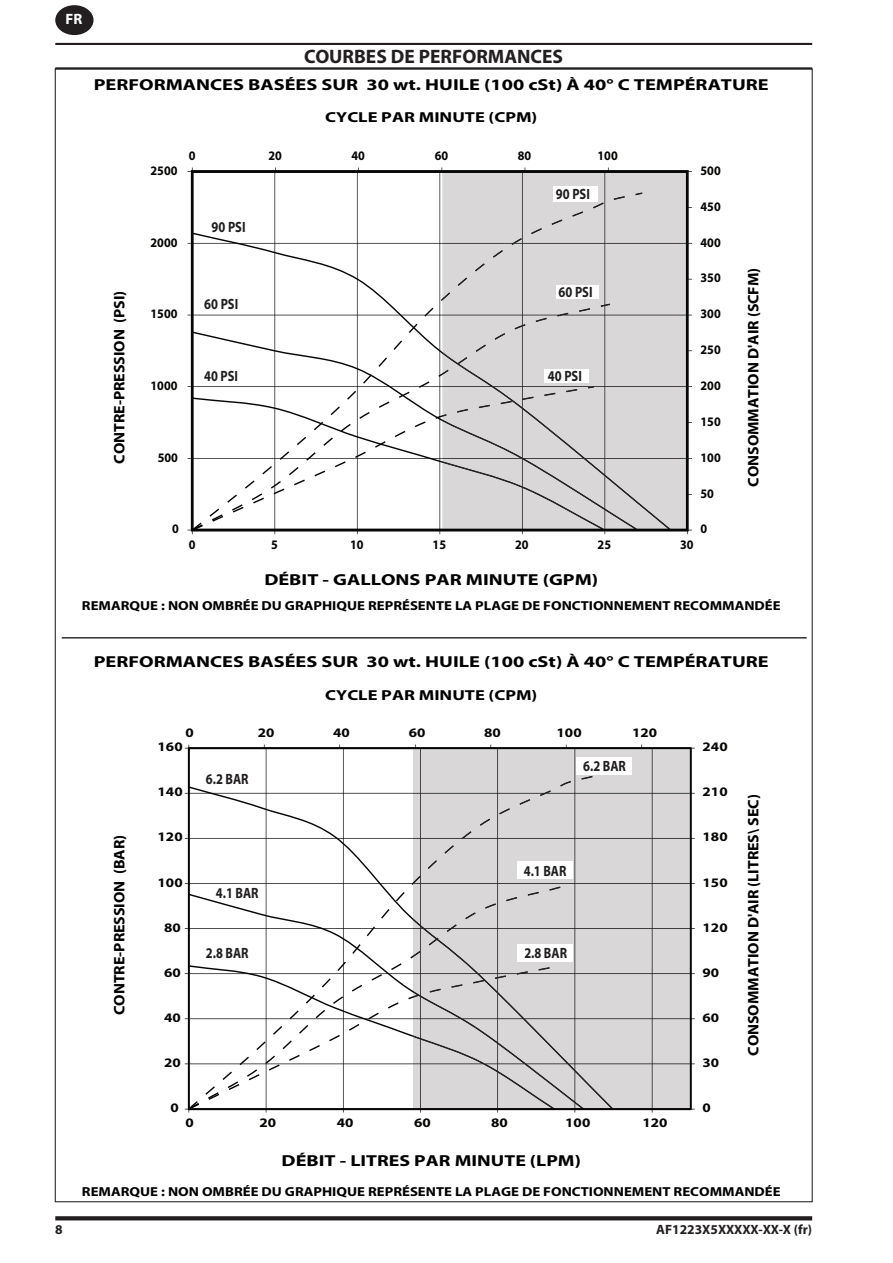
<style>
.page{position:relative;width:893px;height:1263px;background:#fff}
.page>*{position:absolute;margin:0;border:0;box-sizing:border-box;transform-origin:0 0}
.Heading{font:700 19.5px "Myriad Pro";color:#231f20}
.t1{font:700 15.9px "Myriad Pro";color:#000;scale:1.27 1}
.t2{font:700 15.3px "Myriad Pro";letter-spacing:-.005em;color:#000;scale:1.04 1}
.t3{font:700 15px "Myriad Pro";color:#fff}
.t4{font:700 14.85px "Myriad Pro";color:#211e1e;scale:.84 1}
.t5{font:700 14.55px "Myriad Pro";color:#000;scale:1.27 1}
.t6{font:700 13.5px "Myriad Pro";color:#231f20}
.t7{font:700 13.05px "Myriad Pro";color:#000;scale:1.13 1}
.t8{font:700 13.05px "Myriad Pro";color:#050504;scale:.93 1}
.t9{font:700 13.05px "Myriad Pro";color:#050504;scale:1.15 1}
</style>
<div class="page">
<svg style="left:55px;top:1216px;width:757px;height:4px;background:#2e2b2c"></svg>
<div style="left:55px;top:5px;width:39px;height:30px;background:#231f20;border-radius:50%"></div>
<hr style="left:55px;top:43px;width:757px;height:2px;background:#231f20">
<hr style="left:55px;top:67px;width:757px;height:2px;background:#231f20">
<hr style="left:62px;top:637px;width:745px;height:1px;background:#231f20">
<svg style="left:191px;top:170px;width:498px;height:361px;fill:#d9d7d7"></svg>
<div style="left:544px;top:369px;width:44px;height:14px;background:#fff"></div>
<div style="left:556px;top:285px;width:42px;height:14px;background:#fff"></div>
<div style="left:200px;top:297px;width:43px;height:14px;background:#fff"></div>
<div style="left:202px;top:370px;width:42px;height:13px;background:#fff"></div>
<div style="left:208px;top:220px;width:42px;height:13px;background:#fff"></div>
<div style="left:553px;top:186px;width:44px;height:16px;background:#fff"></div>
<svg style="left:185px;top:744px;width:5px;height:5px"></svg>
<svg style="left:188px;top:747px;width:504px;height:363px;fill:#d9d7d7"></svg>
<div style="left:199px;top:770px;width:56px;height:17px;background:#fff"></div>
<div style="left:217px;top:885px;width:45px;height:15px;background:#fff"></div>
<div style="left:199px;top:944px;width:56px;height:17px;background:#fff"></div>
<div style="left:577px;top:757px;width:55px;height:17px;background:#fff"></div>
<div style="left:517px;top:862px;width:55px;height:17px;background:#fff"></div>
<div style="left:518px;top:944px;width:55px;height:17px;background:#fff"></div>
<p class="t3" style="left:66px;top:9px;width:18px">FR</p>
<p class="Heading" style="left:304px;top:44px;width:260px">COURBES DE PERFORMANCES</p>
<p class="t1" style="left:94px;top:74px;width:533px">PERFORMANCES BASÉES SUR 30 wt. HUILE (100 cSt) À 40° C TEMPÉRATURE</p>
<p class="t5" style="left:325px;top:107px;width:169px">CYCLE PAR MINUTE (CPM)</p>
<p class="t2" style="left:109px;top:464px;width:168px;rotate:-90deg">CONTRE-PRESSION (PSI)</p>
<p class="t8" style="left:189px;top:147px;width:9px">0</p>
<p class="t8" style="left:268px;top:147px;width:16px">20</p>
<p class="t8" style="left:351px;top:147px;width:16px">40</p>
<p class="t8" style="left:435px;top:147px;width:16px">60</p>
<p class="t8" style="left:518px;top:147px;width:16px">80</p>
<p class="t8" style="left:597px;top:147px;width:23px">100</p>
<p class="t8" style="left:151px;top:162px;width:31px">2500</p>
<p class="t8" style="left:700px;top:162px;width:23px">500</p>
<p class="t4" style="left:556px;top:184px;width:42px">90 PSI</p>
<p class="t8" style="left:700px;top:198px;width:23px">450</p>
<p class="t4" style="left:212px;top:217px;width:42px">90 PSI</p>
<p class="t8" style="left:151px;top:234px;width:31px">2000</p>
<p class="t8" style="left:700px;top:234px;width:23px">400</p>
<p class="t8" style="left:700px;top:270px;width:23px">350</p>
<p class="t8" style="left:151px;top:305px;width:31px">1500</p>
<p class="t4" style="left:204px;top:295px;width:42px">60 PSI</p>
<p class="t4" style="left:559px;top:283px;width:42px">60 PSI</p>
<p class="t8" style="left:700px;top:305px;width:23px">300</p>
<p class="t8" style="left:700px;top:341px;width:23px">250</p>
<p class="t8" style="left:151px;top:377px;width:31px">1000</p>
<p class="t4" style="left:204px;top:367px;width:42px">40 PSI</p>
<p class="t4" style="left:548px;top:367px;width:42px">40 PSI</p>
<p class="t8" style="left:700px;top:377px;width:23px">200</p>
<p class="t8" style="left:700px;top:413px;width:23px">150</p>
<p class="t8" style="left:158px;top:449px;width:23px">500</p>
<p class="t8" style="left:700px;top:449px;width:23px">100</p>
<p class="t8" style="left:700px;top:485px;width:16px">50</p>
<p class="t8" style="left:172px;top:520px;width:9px">0</p>
<p class="t8" style="left:700px;top:520px;width:9px">0</p>
<p class="t8" style="left:189px;top:536px;width:9px">0</p>
<p class="t8" style="left:271px;top:536px;width:9px">5</p>
<p class="t8" style="left:350px;top:536px;width:16px">10</p>
<p class="t8" style="left:433px;top:536px;width:16px">15</p>
<p class="t8" style="left:515px;top:536px;width:16px">20</p>
<p class="t8" style="left:598px;top:536px;width:16px">25</p>
<p class="t8" style="left:680px;top:536px;width:16px">30</p>
<p class="t1" style="left:264px;top:569px;width:264px">DÉBIT - GALLONS PAR MINUTE (GPM)</p>
<p class="t2" style="left:743px;top:487px;width:212px;rotate:-90deg">CONSOMMATION D'AIR (SCFM)</p>
<p class="t7" style="left:82px;top:597px;width:620px">REMARQUE : NON OMBRÉE DU GRAPHIQUE REPRÉSENTE LA PLAGE DE FONCTIONNEMENT RECOMMANDÉE</p>
<p class="t1" style="left:94px;top:651px;width:533px">PERFORMANCES BASÉES SUR 30 wt. HUILE (100 cSt) À 40° C TEMPÉRATURE</p>
<p class="t5" style="left:325px;top:686px;width:169px">CYCLE PAR MINUTE (CPM)</p>
<p class="t2" style="left:109px;top:1015px;width:174px;rotate:-90deg">CONTRE-PRESSION (BAR)</p>
<p class="t9" style="left:186px;top:724px;width:9px">0</p>
<p class="t9" style="left:258px;top:724px;width:16px">20</p>
<p class="t9" style="left:333px;top:724px;width:16px">40</p>
<p class="t9" style="left:409px;top:724px;width:16px">60</p>
<p class="t9" style="left:484px;top:724px;width:16px">80</p>
<p class="t9" style="left:556px;top:724px;width:23px">100</p>
<p class="t9" style="left:632px;top:724px;width:23px">120</p>
<p class="t9" style="left:158px;top:738px;width:23px">160</p>
<p class="t9" style="left:158px;top:783px;width:23px">140</p>
<p class="t9" style="left:158px;top:828px;width:23px">120</p>
<p class="t9" style="left:158px;top:874px;width:23px">100</p>
<p class="t9" style="left:164px;top:919px;width:16px">80</p>
<p class="t9" style="left:164px;top:964px;width:16px">60</p>
<p class="t9" style="left:164px;top:1009px;width:16px">40</p>
<p class="t9" style="left:164px;top:1054px;width:16px">20</p>
<p class="t9" style="left:171px;top:1099px;width:9px">0</p>
<p class="t4" style="left:206px;top:769px;width:52px">6.2 BAR</p>
<p class="t4" style="left:216px;top:883px;width:52px">4.1 BAR</p>
<p class="t4" style="left:206px;top:943px;width:52px">2.8 BAR</p>
<p class="t4" style="left:583px;top:756px;width:52px">6.2 BAR</p>
<p class="t4" style="left:524px;top:861px;width:52px">4.1 BAR</p>
<p class="t4" style="left:524px;top:943px;width:52px">2.8 BAR</p>
<p class="t9" style="left:186px;top:1114px;width:9px">0</p>
<p class="t9" style="left:260px;top:1114px;width:16px">20</p>
<p class="t9" style="left:337px;top:1114px;width:16px">40</p>
<p class="t9" style="left:414px;top:1114px;width:16px">60</p>
<p class="t9" style="left:491px;top:1114px;width:16px">80</p>
<p class="t9" style="left:565px;top:1114px;width:23px">100</p>
<p class="t9" style="left:642px;top:1114px;width:23px">120</p>
<p class="t9" style="left:703px;top:738px;width:23px">240</p>
<p class="t9" style="left:703px;top:783px;width:23px">210</p>
<p class="t9" style="left:703px;top:828px;width:23px">180</p>
<p class="t9" style="left:703px;top:874px;width:23px">150</p>
<p class="t9" style="left:703px;top:919px;width:23px">120</p>
<p class="t9" style="left:703px;top:964px;width:16px">90</p>
<p class="t9" style="left:703px;top:1009px;width:16px">60</p>
<p class="t9" style="left:703px;top:1054px;width:16px">30</p>
<p class="t9" style="left:703px;top:1099px;width:9px">0</p>
<p class="t2" style="left:743px;top:1056px;width:253px;rotate:-90deg">CONSOMMATION D'AIR (LITRES\ SEC)</p>
<p class="t1" style="left:282px;top:1150px;width:237px">DÉBIT - LITRES PAR MINUTE (LPM)</p>
<p class="t7" style="left:82px;top:1183px;width:620px">REMARQUE : NON OMBRÉE DU GRAPHIQUE REPRÉSENTE LA PLAGE DE FONCTIONNEMENT RECOMMANDÉE</p>
<p class="t6" style="left:55px;top:1220px;width:9px">8</p>
<p class="t6" style="left:656px;top:1220px;width:157px">AF1223X5XXXXX-XX-X (fr)</p>
</div>
